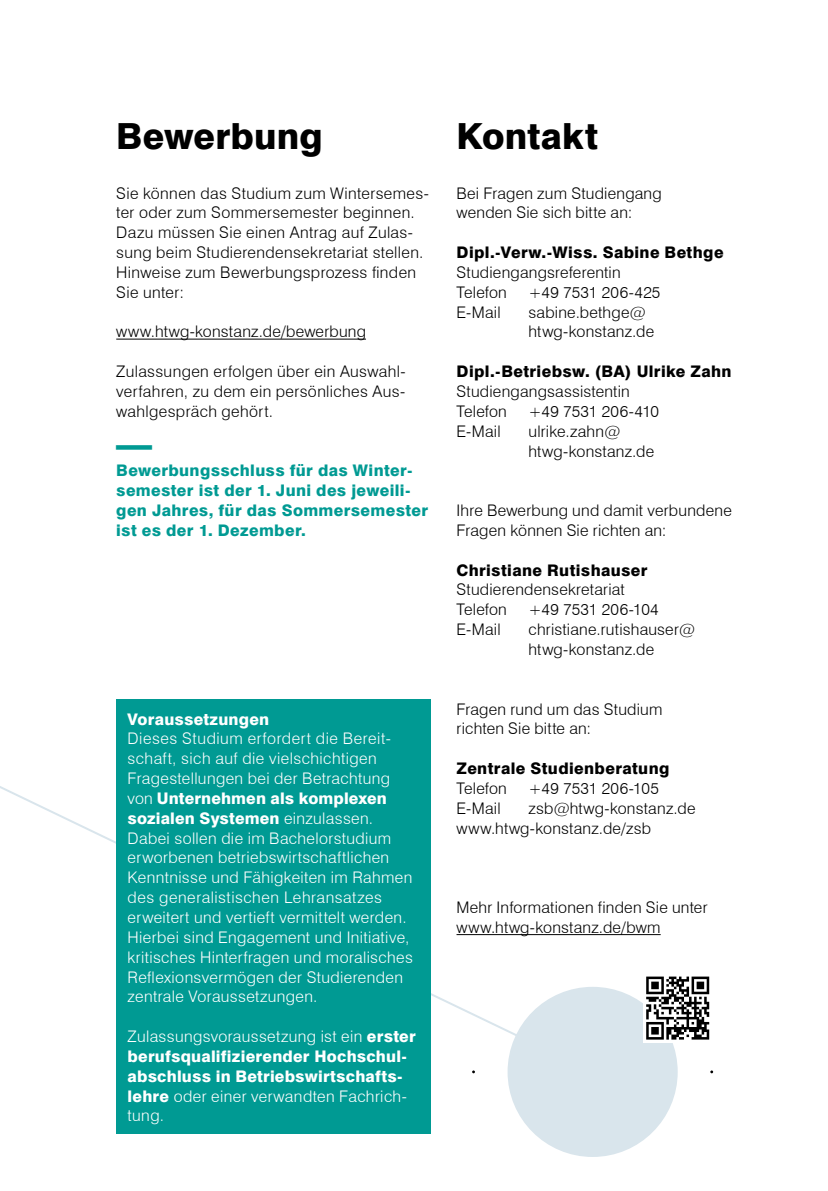
<style>
.page{position:relative;width:828px;height:1191px;background:#fff}
.page>*{position:absolute;margin:0;border:0;box-sizing:border-box;transform-origin:0 0}
.t1{font:800 36px "Swiss 721 BT";letter-spacing:.005em;color:#000}
.t2{font:800 36px "Swiss 721 BT";color:#009a93}
.t3{font:300 16px/19.8px "Swiss 721 BT";letter-spacing:.015em;color:#000}
.t4{font:300 16px/19.8px "Swiss 721 BT";letter-spacing:.025em;color:#fff}
.t5{font:800 16px/19.8px "Swiss 721 BT";letter-spacing:.015em;color:#fff}
.t6{font:800 16px/19.8px "Swiss 721 BT";letter-spacing:.025em;color:#009a93}
.t7{font:800 16px "Swiss 721 BT";letter-spacing:.025em;color:#000}
.s1{font-weight:800}
.s2{font-weight:300}
</style>
<div class="page">
<div style="left:507px;top:986px;width:170px;height:171px;background:#d9e5ec;border-radius:50%"></div>
<svg style="left:0;top:786px;width:595px;height:288px"></svg>
<hr style="left:116px;top:339px;width:250px;height:1px;background:#000">
<div style="left:116px;top:699px;width:315px;height:435px;background:#009a93"></div>
<hr style="left:456px;top:934px;width:204px;height:1px;background:#000">
<svg style="left:643px;top:976px;width:67px;height:66px"></svg>
<svg style="left:646px;top:976px;width:63px;height:63px"></svg>
<h1 class="t1" style="left:116px;top:114px;width:208px">Bewerbung</h1>
<p class="t3" style="left:116px;top:183px;width:314px">Sie können das Studium zum Wintersemes&shy;ter oder zum Sommersemester beginnen.<br>Dazu müssen Sie einen Antrag auf Zulas&shy;sung beim Studierendensekretariat stellen.<br>Hinweise zum Bewerbungsprozess finden Sie unter:</p>
<p class="t3" style="left:116px;top:322px;width:251px">www.htwg-konstanz.de/bewerbung</p>
<p class="t3" style="left:116px;top:361px;width:291px;text-align:justify">Zulassungen erfolgen über ein Auswahl&shy;verfahren, zu dem ein persönliches Aus&shy;wahlgespräch gehört.</p>
<h1 class="t2" style="left:116px;top:422px;width:37px">—</h1>
<p class="t6" style="left:116px;top:461px;width:313px">Bewerbungsschluss für das Winter&shy;semester ist der 1. Juni des jeweili&shy;gen Jahres, für das Sommersemester ist es der 1. Dezember.</p>
<p class="t5" style="left:128px;top:709px;width:143px">Voraussetzungen</p>
<p class="t4" style="left:128px;top:728px;width:287px">Dieses Studium erfordert die Bereit&shy;schaft, sich auf die vielschichtigen Fragestellungen bei der Betrachtung von <span class="s1">Unternehmen als komplexen sozialen Systemen</span> einzulassen.<br>Dabei sollen die im Bachelorstudium erworbenen betriebswirtschaftlichen Kenntnisse und Fähigkeiten im Rahmen des generalistischen Lehransatzes erweitert und vertieft vermittelt werden.<br>Hierbei sind Engagement und Initiative, kritisches Hinterfragen und moralisches Reflexionsvermögen der Studierenden zentrale Voraussetzungen.</p>
<p class="t5" style="left:128px;top:1026px;width:290px"><span class="s2">Zulassungsvoraussetzung ist ein</span> erster berufsqualifizierender Hochschul&shy;abschluss in Betriebswirtschafts&shy;lehre <span class="s2">oder einer verwandten Fachrich&shy;tung.</span></p>
<h1 class="t1" style="left:456px;top:114px;width:143px">Kontakt</h1>
<p class="t3" style="left:456px;top:183px;width:207px">Bei Fragen zum Studiengang wenden Sie sich bitte an:</p>
<p class="t7" style="left:456px;top:243px;width:268px">Dipl.-Verw.-Wiss. Sabine Bethge</p>
<p class="t3" style="left:456px;top:262px;width:166px">Studiengangsreferentin<br>Telefon</p>
<p class="t3" style="left:528px;top:282px;width:133px">+49 7531 206-425</p>
<p class="t3" style="left:456px;top:302px;width:46px">E-Mail</p>
<p class="t3" style="left:528px;top:302px;width:127px">sabine.bethge@ htwg-konstanz.de</p>
<p class="t7" style="left:456px;top:362px;width:276px">Dipl.-Betriebsw. (BA) Ulrike Zahn</p>
<p class="t3" style="left:456px;top:381px;width:175px">Studiengangsassistentin<br>Telefon</p>
<p class="t3" style="left:528px;top:401px;width:132px">+49 7531 206-410</p>
<p class="t3" style="left:456px;top:421px;width:46px">E-Mail</p>
<p class="t3" style="left:528px;top:421px;width:127px">ulrike.zahn@ htwg-konstanz.de</p>
<p class="t3" style="left:456px;top:500px;width:277px">Ihre Bewerbung und damit verbundene<br>Fragen können Sie richten an:</p>
<p class="t7" style="left:456px;top:560px;width:192px">Christiane Rutishauser</p>
<p class="t3" style="left:456px;top:580px;width:170px">Studierendensekretariat<br>Telefon</p>
<p class="t3" style="left:528px;top:599px;width:132px">+49 7531 206-104</p>
<p class="t3" style="left:456px;top:619px;width:46px">E-Mail</p>
<p class="t3" style="left:528px;top:619px;width:168px">christiane.rutishauser@ htwg-konstanz.de</p>
<p class="t3" style="left:456px;top:699px;width:207px">Fragen rund um das Studium richten Sie bitte an:</p>
<p class="t7" style="left:456px;top:758px;width:214px">Zentrale Studienberatung</p>
<p class="t3" style="left:456px;top:778px;width:52px">Telefon</p>
<p class="t3" style="left:528px;top:778px;width:132px">+49 7531 206-105</p>
<p class="t3" style="left:456px;top:798px;width:46px">E-Mail</p>
<p class="t3" style="left:456px;top:798px;width:240px;text-indent:72px">zsb@htwg-konstanz.de www.htwg-konstanz.de/zsb</p>
<p class="t3" style="left:456px;top:897px;width:252px">Mehr Informationen finden Sie unter www.htwg-konstanz.de/bwm</p>
</div>
